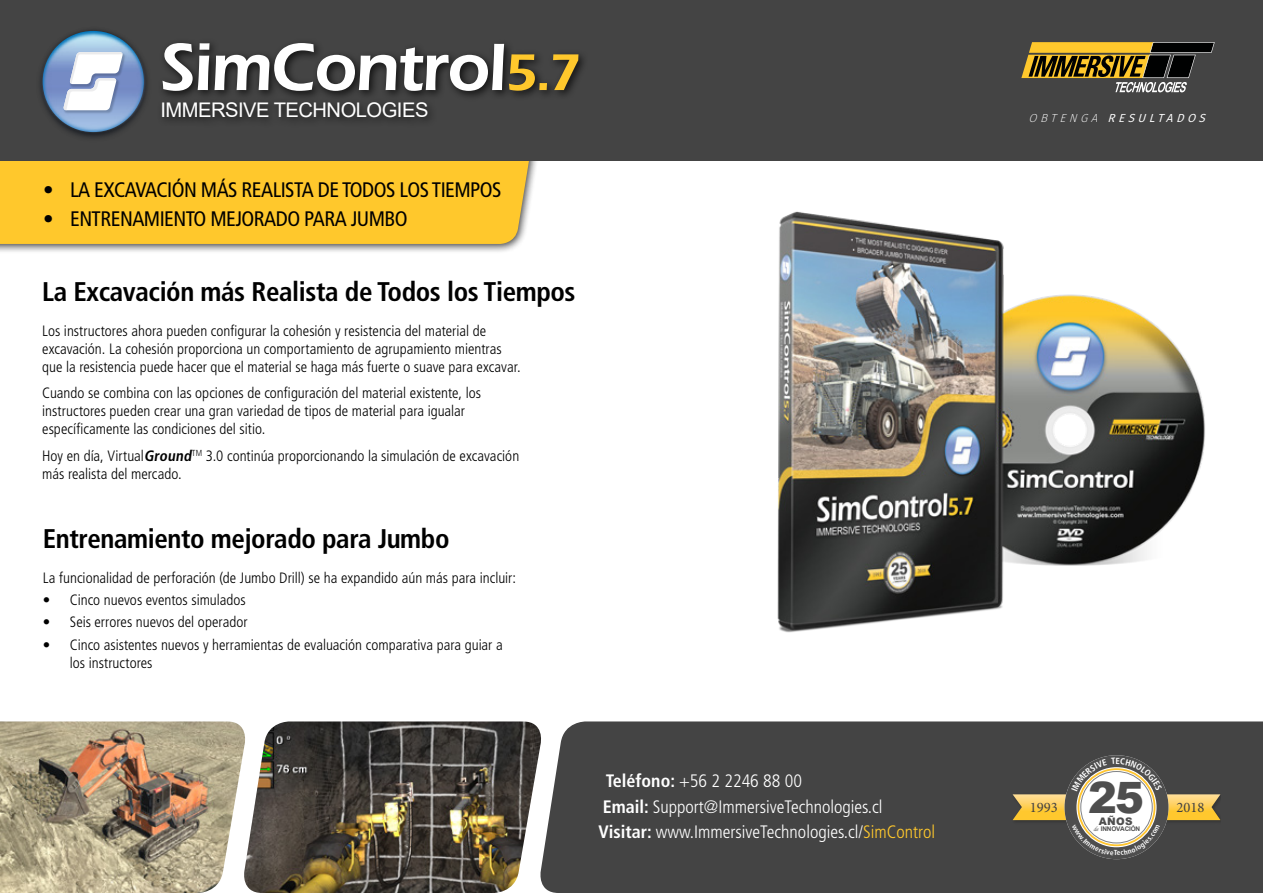
<style>
.page{position:relative;width:1263px;height:893px;background:#fff}
.page>*{position:absolute;margin:0;border:0;box-sizing:border-box;transform-origin:0 0}
.t1{font:600 69.3px "Eras ITC";letter-spacing:-.025em;color:#fff}
.t2{font:900 43.2px "Arial";color:#4e4e4e}
.t3{font:700 condensed 27px "Frutiger LT Std";letter-spacing:-.015em;color:#000}
.t4{font:condensed 21px "Frutiger";letter-spacing:-.025em;color:#000}
.t5{font:20.1px "Arial";letter-spacing:-.025em;color:#fff}
.t6{font:300 condensed 18px/25.8px "Frutiger LT Std";color:#fff}
.t7{font:300 condensed 15px/18px "Frutiger LT Std";color:#000}
.t8{font:14.55px "Minion Pro";color:#424143}
.t9{font:italic 11.7px "Fira Sans";color:#fff}
.t10{font:900 10.35px "Arial";color:#4e4e4e}
.t11{font:700 6.45px "Arial";letter-spacing:-.03em;color:#4e4e4e}
.s1{font-size:53.55px;color:#ffc82c}
.s2{font-weight:700}
.s3{color:#ffc82c}
.s4{font-weight:200}
.s5{font-family:"Monotype Corsiva";font-weight:400}
</style>
<div class="page">
<div style="left:0;top:30px;width:556px;height:224px;background:#000;opacity:.75"></div>
<div style="left:0;top:161px;width:552px;height:83px;background:#ffc82c"></div>
<div style="left:0;top:0;width:1263px;height:161px;background:#444"></div>
<div style="left:157px;top:38px;width:432px;height:90px;background:#000;opacity:.75"></div>
<img style="left:40px;top:29px;width:108px;height:109px">
<img style="left:63px;top:110px;width:57px;height:4px">
<img style="left:69px;top:51px;width:57px;height:37px">
<svg style="left:63px;top:52px;width:60px;height:58px"></svg>
<svg style="left:1021px;top:42px;width:194px;height:50px"></svg>
<img style="left:777px;top:211px;width:428px;height:422px">
<img style="left:0;top:721px;width:241px;height:172px">
<img style="left:241px;top:721px;width:293px;height:172px">
<div style="left:534px;top:721px;width:729px;height:172px;background:#444"></div>
<svg style="left:1012px;top:755px;width:208px;height:104px"></svg>
<h1 class="t1" style="left:160px;top:28px;width:423px">SimControl<span class="s1">5.7</span></h1>
<h3 class="t5" style="left:160px;top:97px;width:269px">IMMERSIVE TECHNOLOGIES</h3>
<h3 class="t4" style="left:43px;top:178px;width:460px">• LA EXCAVACIÓN MÁS REALISTA DE TODOS LOS TIEMPOS</h3>
<h3 class="t4" style="left:43px;top:206px;width:366px">• ENTRENAMIENTO MEJORADO PARA JUMBO</h3>
<h3 class="t3" style="left:42px;top:276px;width:535px">La Excavación más Realista de Todos los Tiempos</h3>
<p class="t7" style="left:42px;top:322px;width:480px">Los instructores ahora pueden configurar la cohesión y resistencia del material de excavación. La cohesión proporciona un comportamiento de agrupamiento mientras que la resistencia puede hacer que el material se haga más fuerte o suave para excavar.</p>
<p class="t7" style="left:42px;top:384px;width:440px">Cuando se combina con las opciones de configuración del material existente, los instructores pueden crear una gran variedad de tipos de material para igualar específicamente las condiciones del sitio.</p>
<p class="t7" style="left:42px;top:447px;width:478px">Hoy en día, Virtual<span class="s2">Ground</span><sup>TM</sup> 3.0 continúa proporcionando la simulación de excavación más realista del mercado.</p>
<h3 class="t3" style="left:43px;top:522px;width:408px">Entrenamiento mejorado para Jumbo</h3>
<p class="t7" style="left:43px;top:569px;width:475px">La funcionalidad de perforación (de Jumbo Drill) se ha expandido aún más para incluir:</p>
<p class="t7" style="left:43px;top:591px;width:205px">• Cinco nuevos eventos simulados</p>
<p class="t7" style="left:43px;top:613px;width:206px">• Seis errores nuevos del operador</p>
<p class="t7" style="left:70px;top:635px;width:434px;text-indent:-27px">• Cinco asistentes nuevos y herramientas de evaluación comparativa para guiar a los instructores</p>
<p class="t6" style="left:598px;top:768px;width:338px;text-indent:8px"><span class="s2">Teléfono:</span> +56 2 2246 88 00<br><span class="s2">Email:</span> Support@ImmersiveTechnologies.cl<br><span class="s2">Visitar:</span> www.ImmersiveTechnologies.cl/<span class="s3">SimControl</span></p>
<p class="t9" style="left:1028px;top:109px;width:183px"><span class="s4">OBTENGA</span> RESULTADOS</p>
<h2 class="t2" style="left:1088px;top:766px;width:57px">25</h2>
<p class="t10" style="left:1099px;top:813px;width:35px">AÑOS</p>
<p class="t11" style="left:1094px;top:825px;width:48px"><span class="s5">de</span> INNOVACIÓN</p>
<p class="t8" style="left:1030px;top:798px;width:29px">1993</p>
<p class="t8" style="left:1176px;top:798px;width:29px">2018</p>
</div>
